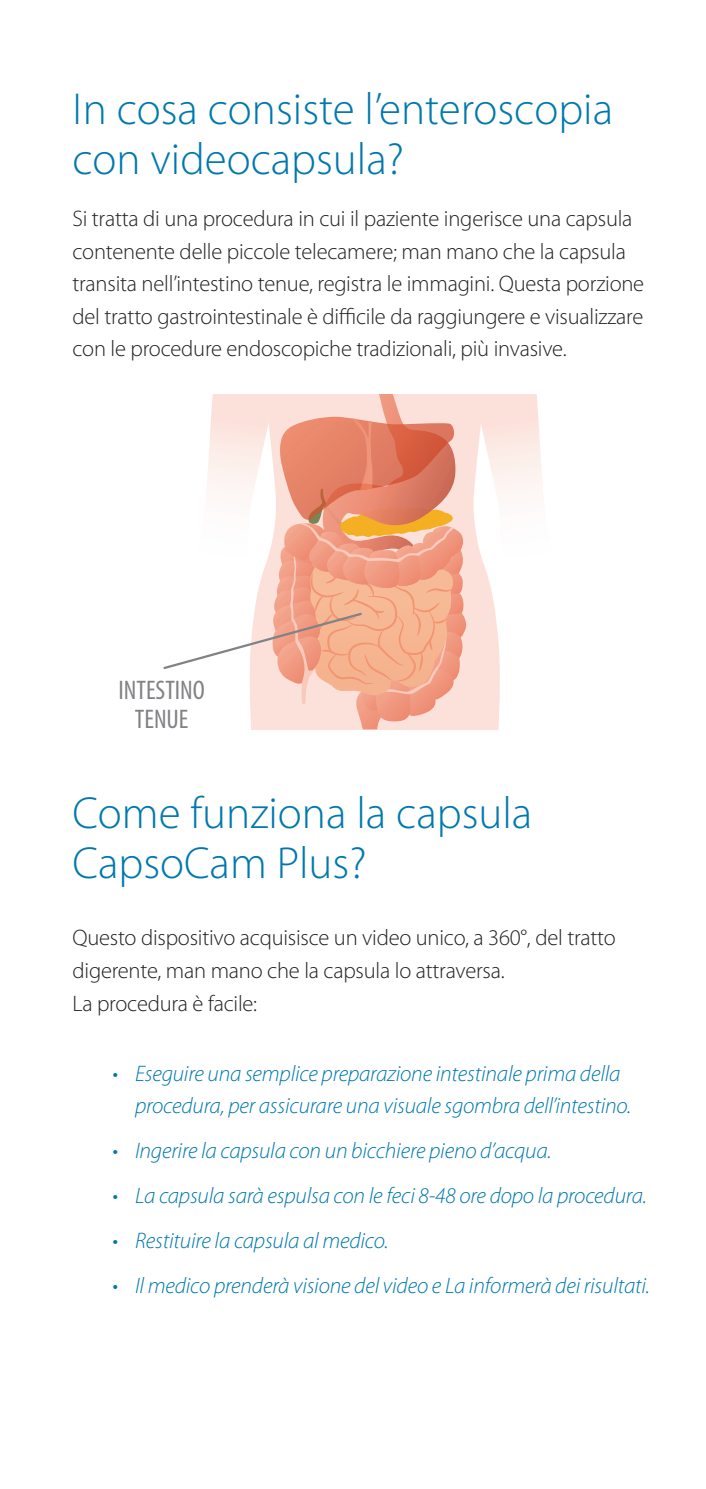
<style>
.page{position:relative;width:706px;height:1489px;background:#fff}
.page>*{position:absolute;margin:0;border:0;box-sizing:border-box;transform-origin:0 0}
.t1{font:300 45px/50px "Myriad Pro";color:#0078ae}
.t2{font:condensed 27px/29.2px "Myriad Pro";color:#808285;text-align:center}
.t3{font:300 22.5px/32.5px "Myriad Pro";letter-spacing:-.01em;color:#231f20}
.t4{font:italic 300 22.5px/32.5px "Myriad Pro";letter-spacing:-.01em;color:#0078ae}
</style>
<div class="page">
<svg style="left:538px;top:417px;width:5px;height:75px"></svg>
<svg style="left:467px;top:395px;width:71px;height:334px"></svg>
<svg style="left:163px;top:395px;width:304px;height:334px"></svg>
<p class="t1" style="left:72px;top:83px;width:541px">In cosa consiste l’enteroscopia con videocapsula?</p>
<p class="t3" style="left:72px;top:202px;width:573px">Si tratta di una procedura in cui il paziente ingerisce una capsula contenente delle piccole telecamere; man mano che la capsula transita nell’intestino tenue, registra le immagini. Questa porzione del tratto gastrointestinale è difficile da raggiungere e visualizzare con le procedure endoscopiche tradizionali, più invasive.</p>
<p class="t2" style="left:118px;top:675px;width:88px">INTESTINO<br>TENUE</p>
<p class="t1" style="left:72px;top:787px;width:461px">Come funziona la capsula<br>CapsoCam Plus?</p>
<p class="t3" style="left:72px;top:921px;width:544px">Questo dispositivo acquisisce un video unico, a 360°, del tratto digerente, man mano che la capsula lo attraversa.<br>La procedura è facile:</p>
<p class="t4" style="left:135px;top:1056px;width:497px;text-indent:-22px">• Eseguire una semplice preparazione intestinale prima della procedura, per assicurare una visuale sgombra dell’intestino.</p>
<p class="t4" style="left:112px;top:1134px;width:440px">• Ingerire la capsula con un bicchiere pieno d’acqua.</p>
<p class="t4" style="left:112px;top:1179px;width:535px">• La capsula sarà espulsa con le feci 8-48 ore dopo la procedura.</p>
<p class="t4" style="left:112px;top:1224px;width:277px">• Restituire la capsula al medico.</p>
<p class="t4" style="left:112px;top:1269px;width:538px">• Il medico prenderà visione del video e La informerà dei risultati.</p>
</div>
